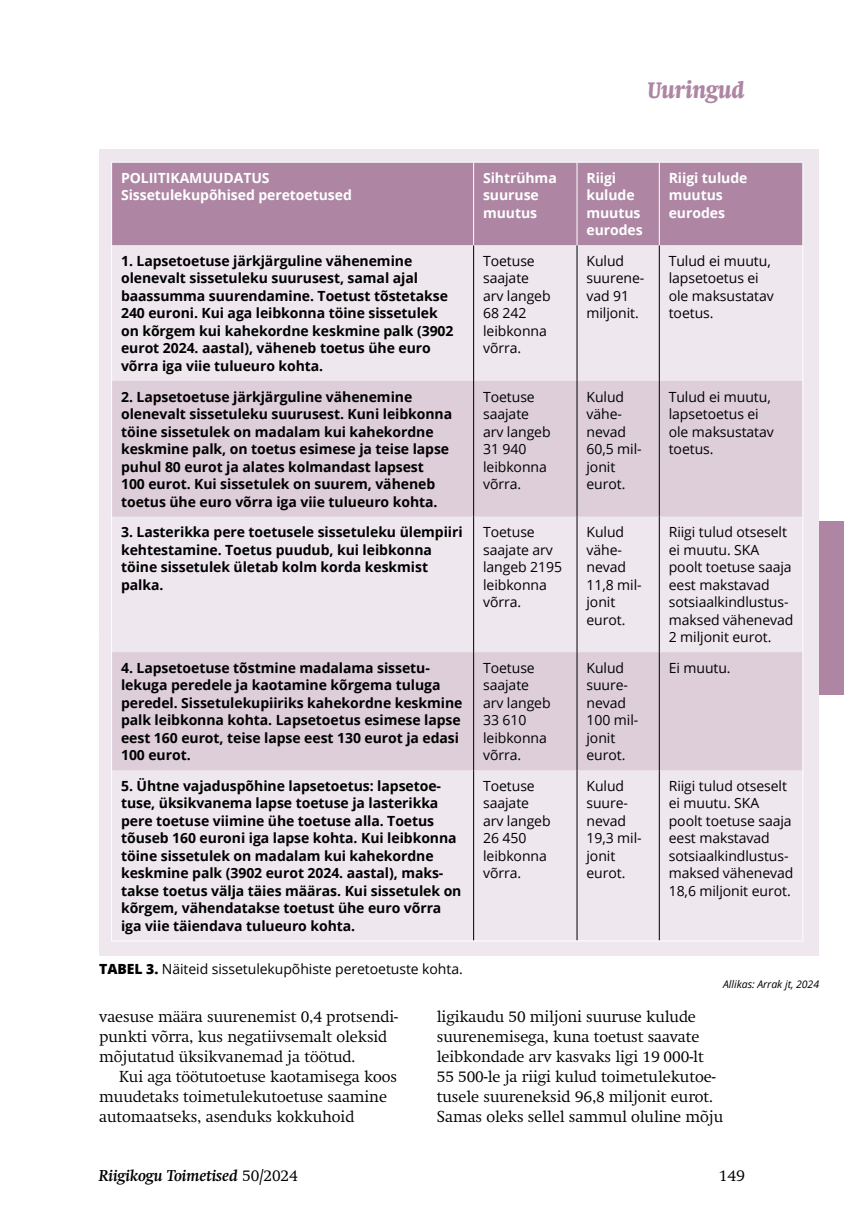
<style>
.page{position:relative;width:844px;height:1216px;background:#fff}
.page>*{position:absolute;margin:0;border:0;box-sizing:border-box;transform-origin:0 0}
.t1{font:italic 700 condensed 24.5px "Swift";letter-spacing:-.005em;color:#ae86a3}
.t2{font:300 15.75px/19.8px "Swift";letter-spacing:-.005em;color:#000}
.t3{font:italic 700 15.75px "Swift";letter-spacing:-.005em;color:#000}
.t4{font:700 14px/17.5px "Open Sans";letter-spacing:-.005em;color:#000}
.t5{font:14px/17.5px "Open Sans";letter-spacing:-.005em;color:#000}
.t6{font:700 14px/17.5px "Open Sans";letter-spacing:-.005em;color:#fff}
.t7{font:italic 10.5px "Open Sans";letter-spacing:-.005em;color:#000}
.s1{font-weight:800}
.s2{font-weight:300;font-style:normal}
</style>
<div class="page">
<div style="left:819px;top:521px;width:24px;height:173px;background:#ae86a3"></div>
<div style="left:99px;top:149px;width:720px;height:806px;background:#eee7ed"></div>
<div style="left:112px;top:163px;width:690px;height:82px;background:#ae86a3"></div>
<svg style="left:112px;top:381px;width:690px;height:389px;fill:#ddceda"></svg>
<hr style="left:473px;top:245px;width:1px;height:136px;background:#000">
<hr style="left:576px;top:245px;width:1px;height:136px;background:#000">
<hr style="left:658px;top:245px;width:1px;height:136px;background:#000">
<hr style="left:473px;top:381px;width:1px;height:135px;background:#000">
<hr style="left:576px;top:381px;width:1px;height:135px;background:#000">
<hr style="left:658px;top:381px;width:1px;height:135px;background:#000">
<hr style="left:473px;top:516px;width:1px;height:136px;background:#000">
<hr style="left:576px;top:516px;width:1px;height:136px;background:#000">
<hr style="left:658px;top:516px;width:1px;height:136px;background:#000">
<hr style="left:473px;top:652px;width:1px;height:118px;background:#000">
<hr style="left:576px;top:652px;width:1px;height:118px;background:#000">
<hr style="left:658px;top:652px;width:1px;height:118px;background:#000">
<hr style="left:473px;top:770px;width:1px;height:170px;background:#000">
<hr style="left:576px;top:770px;width:1px;height:170px;background:#000">
<hr style="left:658px;top:770px;width:1px;height:170px;background:#000">
<hr style="left:111px;top:162px;width:362px;height:1px;background:#fff">
<hr style="left:111px;top:163px;width:1px;height:82px;background:#fff">
<hr style="left:473px;top:162px;width:104px;height:1px;background:#fff">
<hr style="left:577px;top:162px;width:82px;height:1px;background:#fff">
<hr style="left:659px;top:162px;width:144px;height:1px;background:#fff">
<hr style="left:802px;top:163px;width:1px;height:82px;background:#fff">
<hr style="left:111px;top:245px;width:1px;height:136px;background:#fff">
<hr style="left:802px;top:245px;width:1px;height:136px;background:#fff">
<hr style="left:111px;top:381px;width:1px;height:135px;background:#fff">
<hr style="left:802px;top:381px;width:1px;height:135px;background:#fff">
<hr style="left:111px;top:516px;width:1px;height:136px;background:#fff">
<hr style="left:802px;top:516px;width:1px;height:136px;background:#fff">
<hr style="left:111px;top:652px;width:1px;height:118px;background:#fff">
<hr style="left:802px;top:652px;width:1px;height:118px;background:#fff">
<hr style="left:111px;top:770px;width:1px;height:170px;background:#fff">
<hr style="left:802px;top:770px;width:1px;height:170px;background:#fff">
<hr style="left:111px;top:940px;width:362px;height:1px;background:#fff">
<hr style="left:473px;top:940px;width:104px;height:1px;background:#fff">
<hr style="left:577px;top:940px;width:82px;height:1px;background:#fff">
<hr style="left:659px;top:940px;width:144px;height:1px;background:#fff">
<hr style="left:473px;top:163px;width:1px;height:82px;background:#fff">
<hr style="left:576px;top:163px;width:1px;height:82px;background:#fff">
<hr style="left:658px;top:163px;width:1px;height:82px;background:#fff">
<h1 class="t1" style="left:647px;top:76px;width:98px">Uuringud</h1>
<p class="t6" style="left:121px;top:169px;width:232px">POLIITIKAMUUDATUS<br>Sissetulekupõhised peretoetused</p>
<p class="t6" style="left:483px;top:169px;width:75px">Sihtrühma suuruse muutus</p>
<p class="t6" style="left:586px;top:169px;width:58px">Riigi kulude muutus eurodes</p>
<p class="t6" style="left:668px;top:169px;width:80px">Riigi tulude muutus eurodes</p>
<p class="t4" style="left:121px;top:252px;width:334px">1. Lapsetoetuse järkjärguline vähenemine olenevalt sissetuleku suurusest, samal ajal baassumma suurendamine. Toetust tõstetakse 240 euroni. Kui aga leibkonna töine sissetulek on kõrgem kui kahekordne keskmine palk (3902 eurot 2024. aastal), väheneb toetus ühe euro võrra iga viie tulueuro kohta.</p>
<p class="t5" style="left:483px;top:252px;width:69px">Toetuse saajate arv langeb<br>68 242 leibkonna võrra.</p>
<p class="t5" style="left:586px;top:252px;width:59px">Kulud suurene&shy;vad 91 miljonit.</p>
<p class="t5" style="left:668px;top:252px;width:107px">Tulud ei muutu, lapsetoetus ei ole maksustatav toetus.</p>
<p class="t4" style="left:121px;top:387px;width:332px">2. Lapsetoetuse järkjärguline vähenemine olenevalt sissetuleku suurusest. Kuni leibkonna töine sissetulek on madalam kui kahekordne keskmine palk, on toetus esimese ja teise lapse puhul 80 eurot ja alates kolmandast lapsest<br>100 eurot. Kui sissetulek on suurem, väheneb toetus ühe euro võrra iga viie tulueuro kohta.</p>
<p class="t5" style="left:483px;top:387px;width:69px">Toetuse saajate arv langeb<br>31 940 leibkonna võrra.</p>
<p class="t5" style="left:586px;top:387px;width:57px">Kulud vähe&shy;nevad<br>60,5 mil&shy;jonit eurot.</p>
<p class="t5" style="left:668px;top:387px;width:107px">Tulud ei muutu, lapsetoetus ei ole maksustatav toetus.</p>
<p class="t4" style="left:121px;top:523px;width:343px">3. Lasterikka pere toetusele sissetuleku ülempiiri kehtestamine. Toetus puudub, kui leibkonna töine sissetulek ületab kolm korda keskmist palka.</p>
<p class="t5" style="left:483px;top:523px;width:81px">Toetuse saajate arv langeb 2195 leibkonna võrra.</p>
<p class="t5" style="left:586px;top:523px;width:57px">Kulud vähe&shy;nevad<br>11,8 mil&shy;jonit eurot.</p>
<p class="t5" style="left:668px;top:523px;width:126px">Riigi tulud otseselt ei muutu. SKA poolt toetuse saaja eest makstavad sotsiaalkindlustus&shy;maksed vähenevad<br>2 miljonit eurot.</p>
<p class="t4" style="left:121px;top:658px;width:343px">4. Lapsetoetuse tõstmine madalama sissetu&shy;lekuga peredele ja kaotamine kõrgema tuluga peredel. Sissetulekupiiriks kahekordne keskmine palk leibkonna kohta. Lapsetoetus esimese lapse eest 160 eurot, teise lapse eest 130 eurot ja edasi 100 eurot.</p>
<p class="t5" style="left:483px;top:658px;width:69px">Toetuse saajate arv langeb<br>33 610 leibkonna võrra.</p>
<p class="t5" style="left:586px;top:658px;width:53px">Kulud suure&shy;nevad<br>100 mil&shy;jonit eurot.</p>
<p class="t5" style="left:668px;top:658px;width:63px">Ei muutu.</p>
<p class="t4" style="left:121px;top:776px;width:342px">5. Ühtne vajaduspõhine lapsetoetus: lapsetoe&shy;tuse, üksikvanema lapse toetuse ja lasterikka pere toetuse viimine ühe toetuse alla. Toetus tõuseb 160 euroni iga lapse kohta. Kui leibkonna töine sissetulek on madalam kui kahekordne keskmine palk (3902 eurot 2024. aastal), maks&shy;takse toetus välja täies määras. Kui sissetulek on kõrgem, vähendatakse toetust ühe euro võrra iga viie täiendava tulueuro kohta.</p>
<p class="t5" style="left:483px;top:776px;width:69px">Toetuse saajate arv langeb<br>26 450 leibkonna võrra.</p>
<p class="t5" style="left:586px;top:776px;width:57px">Kulud suure&shy;nevad<br>19,3 mil&shy;jonit eurot.</p>
<p class="t5" style="left:668px;top:776px;width:126px">Riigi tulud otseselt ei muutu. SKA poolt toetuse saaja eest makstavad sotsiaalkindlustus&shy;maksed vähenevad<br>18,6 miljonit eurot.</p>
<p class="t5" style="left:99px;top:959px;width:365px"><span class="s1">TABEL 3.</span> Näiteid sissetulekupõhiste peretoetuste kohta.</p>
<p class="t7" style="left:723px;top:976px;width:98px">Allikas: Arrak jt, 2024</p>
<p class="t2" style="left:99px;top:1007px;width:300px">vaesuse määra suurenemist 0,4 protsendi&shy;punkti võrra, kus negatiivsemalt oleksid mõjutatud üksikvanemad ja töötud.</p>
<p class="t2" style="left:99px;top:1066px;width:299px;text-indent:20px">Kui aga töötutoetuse kaotamisega koos muudetaks toimetulekutoetuse saamine automaatseks, asenduks kokkuhoid</p>
<p class="t2" style="left:437px;top:1007px;width:288px">ligikaudu 50 miljoni suuruse kulude suurenemisega, kuna toetust saavate leibkondade arv kasvaks ligi 19 000-lt 55 500-le ja riigi kulud toimetulekutoe&shy;tusele suureneksid 96,8 miljonit eurot.<br>Samas oleks sellel sammul oluline mõju</p>
<p class="t3" style="left:99px;top:1166px;width:200px">Riigikogu Toimetised <span class="s2">50/2024</span></p>
<p class="t2" style="left:718px;top:1165px;width:27px">149</p>
</div>
